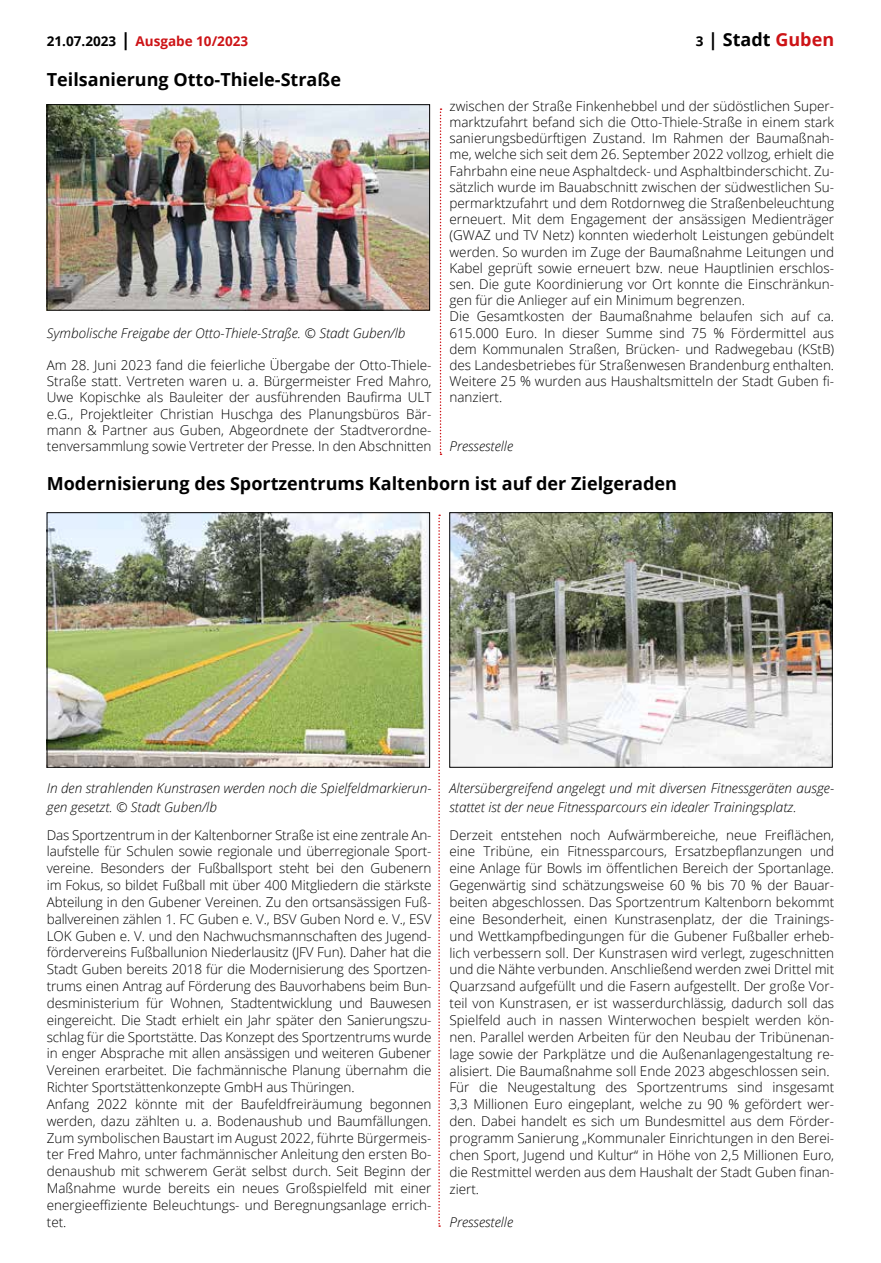
<style>
.page{position:relative;width:881px;height:1263px;background:#fff}
.page>*{position:absolute;margin:0;border:0;box-sizing:border-box;transform-origin:0 0}
.t1{font:700 18px "Open Sans";color:#000}
.t2{font:300 13.5px/16.8px "Open Sans";color:#000}
.t3{font:italic 300 13.5px/18.9px "Open Sans";color:#000}
.t4{font:700 13.5px "Open Sans";color:#cd1316}
.s1{color:#000}
.s2{font-size:18px;color:#000}
.s3{font-size:13.5px}
.s4{color:#cd1316}
</style>
<div class="page">
<svg style="left:439px;top:108px;width:2px;height:347px"></svg>
<img style="left:49px;top:514px;width:378px;height:251px">
<div style="left:47px;top:512px;width:382px;height:255px;border:1px solid #000"></div>
<img style="left:451px;top:514px;width:379px;height:251px">
<div style="left:449px;top:512px;width:383px;height:255px;border:1px solid #000"></div>
<img style="left:49px;top:106px;width:378px;height:202px">
<div style="left:47px;top:104px;width:382px;height:206px;border:1px solid #000"></div>
<svg style="left:438px;top:514px;width:2px;height:713px"></svg>
<p class="t4" style="left:47px;top:32px;width:203px"><span class="s1">21.07.2023</span> <span class="s2">|</span> Ausgabe 10/2023</p>
<h1 class="t1" style="left:695px;top:27px;width:140px"><span class="s3">3</span> | Stadt <span class="s4">Guben</span></h1>
<h1 class="t1" style="left:47px;top:67px;width:295px">Teilsanierung Otto-Thiele-Straße</h1>
<p class="t2" style="left:449px;top:97px;width:386px;line-height:16.2px">zwischen der Straße Finkenhebbel und der südöstlichen Super&shy;marktzufahrt befand sich die Otto-Thiele-Straße in einem stark sanierungsbedürftigen Zustand. Im Rahmen der Baumaßnah&shy;me, welche sich seit dem 26. September 2022 vollzog, erhielt die Fahrbahn eine neue Asphaltdeck- und Asphaltbinderschicht. Zu&shy;sätzlich wurde im Bauabschnitt zwischen der südwestlichen Su&shy;permarktzufahrt und dem Rotdornweg die Straßenbeleuchtung erneuert. Mit dem Engagement der ansässigen Medienträger (GWAZ und TV Netz) konnten wiederholt Leistungen gebündelt werden. So wurden im Zuge der Baumaßnahme Leitungen und Kabel geprüft sowie erneuert bzw. neue Hauptlinien erschlos&shy;sen. Die gute Koordinierung vor Ort konnte die Einschränkun&shy;gen für die Anlieger auf ein Minimum begrenzen.<br>Die Gesamtkosten der Baumaßnahme belaufen sich auf ca.<br>615.000 Euro. In dieser Summe sind 75 % Fördermittel aus dem Kommunalen Straßen, Brücken- und Radwegebau (KStB) des Landesbetriebes für Straßenwesen Brandenburg enthalten.<br>Weitere 25 % wurden aus Haushaltsmitteln der Stadt Guben fi&shy;nanziert.</p>
<p class="t3" style="left:449px;top:436px;width:65px">Pressestelle</p>
<h1 class="t1" style="left:47px;top:471px;width:631px">Modernisierung des Sportzentrums Kaltenborn ist auf der Zielgeraden</h1>
<p class="t3" style="left:47px;top:323px;width:360px">Symbolische Freigabe der Otto-Thiele-Straße. © Stadt Guben/lb</p>
<p class="t2" style="left:47px;top:357px;width:386px;line-height:16.2px;text-align:justify">Am 28. Juni 2023 fand die feierliche Übergabe der Otto-Thiele-Straße statt. Vertreten waren u. a. Bürgermeister Fred Mahro, Uwe Kopischke als Bauleiter der ausführenden Baufirma ULT e.G., Projektleiter Christian Huschga des Planungsbüros Bär&shy;mann &amp; Partner aus Guben, Abgeordnete der Stadtverordne&shy;tenversammlung sowie Vertreter der Presse. In den Abschnitten</p>
<p class="t3" style="left:47px;top:778px;width:386px">In den strahlenden Kunstrasen werden noch die Spielfeldmarkierun&shy;gen gesetzt. © Stadt Guben/lb</p>
<p class="t3" style="left:449px;top:778px;width:386px">Altersübergreifend angelegt und mit diversen Fitnessgeräten ausge&shy;stattet ist der neue Fitnessparcours ein idealer Trainingsplatz.</p>
<p class="t2" style="left:47px;top:826px;width:386px">Das Sportzentrum in der Kaltenborner Straße ist eine zentrale An&shy;laufstelle für Schulen sowie regionale und überregionale Sport&shy;vereine. Besonders der Fußballsport steht bei den Gubenern im Fokus, so bildet Fußball mit über 400 Mitgliedern die stärkste Abteilung in den Gubener Vereinen. Zu den ortsansässigen Fuß&shy;ballvereinen zählen 1. FC Guben e. V., BSV Guben Nord e. V., ESV LOK Guben e. V. und den Nachwuchsmannschaften des Jugend&shy;fördervereins Fußballunion Niederlausitz (JFV Fun). Daher hat die Stadt Guben bereits 2018 für die Modernisierung des Sportzen&shy;trums einen Antrag auf Förderung des Bauvorhabens beim Bun&shy;desministerium für Wohnen, Stadtentwicklung und Bauwesen eingereicht. Die Stadt erhielt ein Jahr später den Sanierungszu&shy;schlag für die Sportstätte. Das Konzept des Sportzentrums wurde in enger Absprache mit allen ansässigen und weiteren Gubener Vereinen erarbeitet. Die fachmännische Planung übernahm die Richter Sportstättenkonzepte GmbH aus Thüringen.<br>Anfang 2022 könnte mit der Baufeldfreiräumung begonnen werden, dazu zählten u. a. Bodenaushub und Baumfällungen.<br>Zum symbolischen Baustart im August 2022, führte Bürgermeis&shy;ter Fred Mahro, unter fachmännischer Anleitung den ersten Bo&shy;denaushub mit schwerem Gerät selbst durch. Seit Beginn der Maßnahme wurde bereits ein neues Großspielfeld mit einer energieeffiziente Beleuchtungs- und Beregnungsanlage errich&shy;tet.</p>
<p class="t2" style="left:449px;top:826px;width:386px">Derzeit entstehen noch Aufwärmbereiche, neue Freiflächen, eine Tribüne, ein Fitnessparcours, Ersatzbepflanzungen und eine Anlage für Bowls im öffentlichen Bereich der Sportanlage.<br>Gegenwärtig sind schätzungsweise 60 % bis 70 % der Bauar&shy;beiten abgeschlossen. Das Sportzentrum Kaltenborn bekommt eine Besonderheit, einen Kunstrasenplatz, der die Trainings&shy;und Wettkampfbedingungen für die Gubener Fußballer erheb&shy;lich verbessern soll. Der Kunstrasen wird verlegt, zugeschnitten und die Nähte verbunden. Anschließend werden zwei Drittel mit Quarzsand aufgefüllt und die Fasern aufgestellt. Der große Vor&shy;teil von Kunstrasen, er ist wasserdurchlässig, dadurch soll das Spielfeld auch in nassen Winterwochen bespielt werden kön&shy;nen. Parallel werden Arbeiten für den Neubau der Tribünenan&shy;lage sowie der Parkplätze und die Außenanlagengestaltung re&shy;alisiert. Die Baumaßnahme soll Ende 2023 abgeschlossen sein.<br>Für die Neugestaltung des Sportzentrums sind insgesamt 3,3 Millionen Euro eingeplant, welche zu 90 % gefördert wer&shy;den. Dabei handelt es sich um Bundesmittel aus dem Förder&shy;programm Sanierung „Kommunaler Einrichtungen in den Berei&shy;chen Sport, Jugend und Kultur“ in Höhe von 2,5 Millionen Euro, die Restmittel werden aus dem Haushalt der Stadt Guben finan&shy;ziert.</p>
<p class="t3" style="left:449px;top:1212px;width:65px">Pressestelle</p>
</div>
